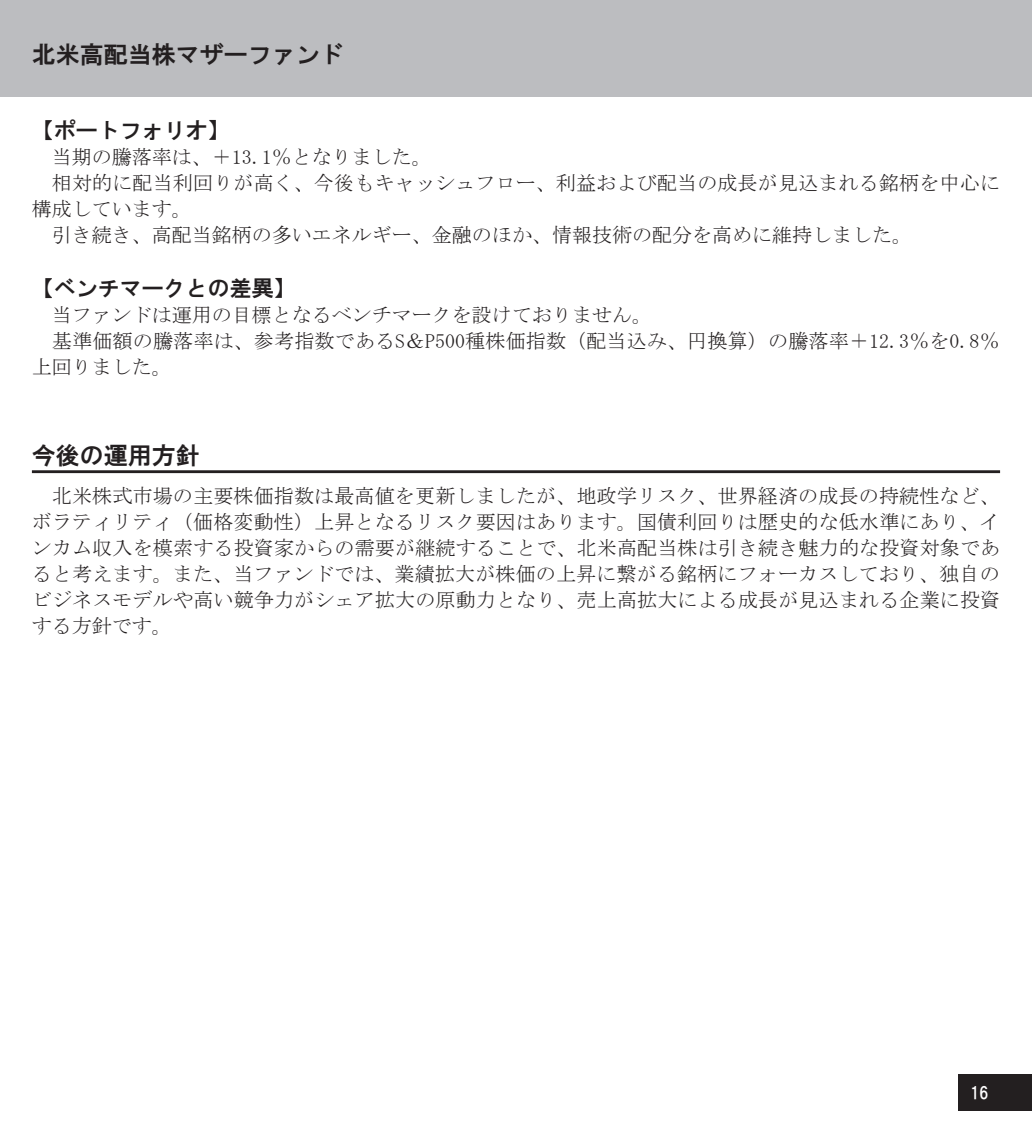
<style>
.page{position:relative;width:1032px;height:1134px;background:#fff}
.page>*{position:absolute;margin:0;border:0;box-sizing:border-box;transform-origin:0 0}
.t1{font:24px "HGS Gothic E";color:#231f20}
.t2{font:22px "HGS Gothic E";color:#231f20}
.t3{font:20px/26px "MS Mincho";letter-spacing:.01em;color:#231f20;text-align:justify}
.t4{font:16.6px "HGS Gothic E";color:#fff}
</style>
<div class="page">
<div style="left:958px;top:1074px;width:74px;height:37px;background:#231f20"></div>
<div style="left:0;top:0;width:1032px;height:96px;background:#bcbdc0"></div>
<hr style="left:32px;top:470px;width:968px;height:3px;background:#231f20">
<p class="t1" style="left:32px;top:42px;width:314px">北米高配当株マザーファンド</p>
<p class="t2" style="left:32px;top:119px;width:200px">【ポートフォリオ】</p>
<p class="t3" style="left:52px;top:144px;width:382px">当期の騰落率は、＋13.1％となりました。</p>
<p class="t3" style="left:52px;top:170px;width:949px">相対的に配当利回りが高く、今後もキャッシュフロー、利益および配当の成長が見込まれる銘柄を中心に</p>
<p class="t3" style="left:32px;top:196px;width:162px">構成しています。</p>
<p class="t3" style="left:52px;top:222px;width:862px">引き続き、高配当銘柄の多いエネルギー、金融のほか、情報技術の配分を高めに維持しました。</p>
<p class="t2" style="left:32px;top:277px;width:266px">【ベンチマークとの差異】</p>
<p class="t3" style="left:52px;top:302px;width:602px">当ファンドは運用の目標となるベンチマークを設けておりません。</p>
<p class="t3" style="left:52px;top:328px;width:949px">基準価額の騰落率は、参考指数であるS＆P500種株価指数（配当込み、円換算）の騰落率＋12.3％を0.8％</p>
<p class="t3" style="left:32px;top:354px;width:142px">上回りました。</p>
<p class="t1" style="left:32px;top:443px;width:170px">今後の運用方針</p>
<p class="t3" style="left:32px;top:483px;width:970px;text-indent:20px">北米株式市場の主要株価指数は最高値を更新しましたが、地政学リスク、世界経済の成長の持続性など、ボラティリティ（価格変動性）上昇となるリスク要因はあります。国債利回りは歴史的な低水準にあり、インカム収入を模索する投資家からの需要が継続することで、北米高配当株は引き続き魅力的な投資対象であると考えます。また、当ファンドでは、業績拡大が株価の上昇に繋がる銘柄にフォーカスしており、独自のビジネスモデルや高い競争力がシェア拡大の原動力となり、売上高拡大による成長が見込まれる企業に投資する方針です。</p>
<p class="t4" style="left:970px;top:1085px;width:20px">16</p>
</div>
